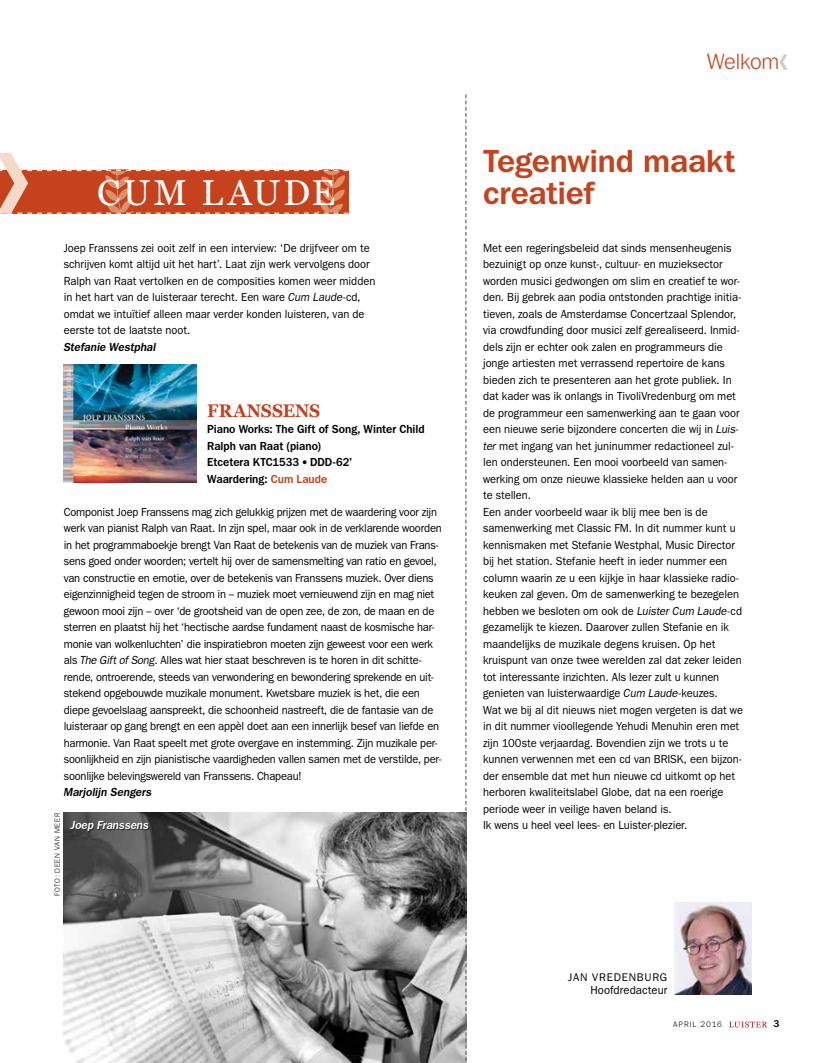
<style>
.page{position:relative;width:815px;height:1063px;background:#fff}
.page>*{position:absolute;margin:0;border:0;box-sizing:border-box;transform-origin:0 0}
.t1{font:35.75px "Georgia";letter-spacing:.085em;color:#fff}
.t2{font:700 32.5px/31.2px "Tee Franklin";letter-spacing:-.005em;color:#c6421c}
.t3{font:22.5px "Tee Franklin";letter-spacing:-.015em;color:#c6421c}
.t4{font:700 18.12px "Georgia";letter-spacing:.005em;color:#c6421c;scale:.94 1}
.t5{font:500 11.88px/16.5px "Tee Franklin";letter-spacing:-.005em;color:#000;scale:.94 1}
.t6{font:700 11.88px/16.5px "Tee Franklin";letter-spacing:.005em;color:#000;scale:.94 1}
.t7{font:italic 700 11.88px "Tee Franklin";color:#000;scale:.94 1}
.t8{font:500 11.88px "Tee Franklin";letter-spacing:-.005em;color:#000;scale:.96 1}
.t9{font:italic 700 11.88px "Tee Franklin";letter-spacing:.005em;color:#fff;scale:.94 1}
.t10{font:500 11.25px "Tee Franklin";letter-spacing:.07em;color:#000}
.t11{font:700 10px "Tee Franklin";color:#000}
.t12{font:8.12px "Tee Franklin";letter-spacing:.125em;color:#000}
.t13{font:7.5px "Tee Franklin";letter-spacing:.07em;color:#000}
.s1{font-style:italic}
.s2{color:#c6421c}
</style>
<div class="page">
<svg style="left:0;top:153px;width:348px;height:61px"></svg>
<img style="left:64px;top:813px;width:401px;height:250px">
<img style="left:64px;top:364px;width:132px;height:119px">
<div style="left:70px;top:821px;width:80px;height:12px;background:#000;opacity:.65"></div>
<svg style="left:729px;top:1022px;width:38px;height:5px"></svg>
<svg style="left:780px;top:54px;width:7px;height:16px"></svg>
<svg style="left:465px;top:94px;width:2px;height:969px"></svg>
<img style="left:674px;top:902px;width:77px;height:92px">
<h1 class="t1" style="left:97px;top:171px;width:240px">CUM LAUDE</h1>
<p class="t5" style="left:64px;top:240px;width:333px">Joep Franssens zei ooit zelf in een interview: ‘De drijfveer om te schrijven komt altijd uit het hart’. Laat zijn werk vervolgens door Ralph van Raat vertolken en de composities komen weer midden in het hart van de luisteraar terecht. Een ware <span class="s1">Cum Laude</span>-cd, omdat we intuïtief alleen maar verder konden luisteren, van de eerste tot de laatste noot.</p>
<p class="t7" style="left:64px;top:340px;width:100px">Stefanie Westphal</p>
<h3 class="t4" style="left:207px;top:399px;width:122px">FRANSSENS</h3>
<p class="t6" style="left:207px;top:421px;width:233px">Piano Works: The Gift of Song, Winter Child<br>Ralph van Raat (piano)<br>Etcetera KTC1533 • DDD-62’<br>Waardering: <span class="s2">Cum Laude</span></p>
<p class="t5" style="left:64px;top:504px;width:404px">Componist Joep Franssens mag zich gelukkig prijzen met de waardering voor zijn werk van pianist Ralph van Raat. In zijn spel, maar ook in de verklarende woorden in het programmaboekje brengt Van Raat de betekenis van de muziek van Frans&shy;sens goed onder woorden; vertelt hij over de samensmelting van ratio en gevoel, van constructie en emotie, over de betekenis van Franssens muziek. Over diens eigenzinnigheid tegen de stroom in – muziek moet vernieuwend zijn en mag niet gewoon mooi zijn – over ‘de grootsheid van de open zee, de zon, de maan en de sterren en plaatst hij het ‘hectische aardse fundament naast de kosmische har&shy;monie van wolkenluchten’ die inspiratiebron moeten zijn geweest voor een werk als <span class="s1">The Gift of Song</span>. Alles wat hier staat beschreven is te horen in dit schitte&shy;rende, ontroerende, steeds van verwondering en bewondering sprekende en uit&shy;stekend opgebouwde muzikale monument. Kwetsbare muziek is het, die een diepe gevoelslaag aanspreekt, die schoonheid nastreeft, die de fantasie van de luisteraar op gang brengt en een appèl doet aan een innerlijk besef van liefde en harmonie. Van Raat speelt met grote overgave en instemming. Zijn muzikale per&shy;soonlijkheid en zijn pianistische vaardigheden vallen samen met de verstilde, per&shy;soonlijke belevingswereld van Franssens. Chapeau!</p>
<p class="t7" style="left:64px;top:785px;width:95px">Marjolijn Sengers</p>
<p class="t13" style="left:53px;top:896px;width:85px;rotate:-90deg">FOTO: DEEN VAN MEER</p>
<p class="t9" style="left:71px;top:818px;width:84px">Joep Franssens</p>
<h3 class="t3" style="left:707px;top:48px;width:74px">Welkom</h3>
<h2 class="t2" style="left:483px;top:146px;width:254px">Tegenwind maakt creatief</h2>
<p class="t5" style="left:483px;top:240px;width:278px">Met een regeringsbeleid dat sinds mensenheugenis bezuinigt op onze kunst-, cultuur- en muzieksector worden musici gedwongen om slim en creatief te wor&shy;den. Bij gebrek aan podia ontstonden prachtige initia&shy;tieven, zoals de Amsterdamse Concertzaal Splendor, via crowdfunding door musici zelf gerealiseerd. Inmid&shy;dels zijn er echter ook zalen en programmeurs die jonge artiesten met verrassend repertoire de kans bieden zich te presenteren aan het grote publiek. In dat kader was ik onlangs in TivoliVredenburg om met de programmeur een samenwerking aan te gaan voor een nieuwe serie bijzondere concerten die wij in <span class="s1">Luis&shy;ter</span> met ingang van het juninummer redactioneel zul&shy;len ondersteunen. Een mooi voorbeeld van samen&shy;werking om onze nieuwe klassieke helden aan u voor te stellen.<br>Een ander voorbeeld waar ik blij mee ben is de samenwerking met Classic FM. In dit nummer kunt u kennismaken met Stefanie Westphal, Music Director bij het station. Stefanie heeft in ieder nummer een column waarin ze u een kijkje in haar klassieke radio&shy;keuken zal geven. Om de samenwerking te bezegelen hebben we besloten om ook de <span class="s1">Luister Cum Laude</span>-cd gezamelijk te kiezen. Daarover zullen Stefanie en ik maandelijks de muzikale degens kruisen. Op het kruispunt van onze twee werelden zal dat zeker leiden tot interessante inzichten. Als lezer zult u kunnen genieten van luisterwaardige <span class="s1">Cum Laude</span>-keuzes.<br>Wat we bij al dit nieuws niet mogen vergeten is dat we in dit nummer vioollegende Yehudi Menuhin eren met zijn 100ste verjaardag. Bovendien zijn we trots u te kunnen verwennen met een cd van BRISK, een bijzon&shy;der ensemble dat met hun nieuwe cd uitkomt op het herboren kwaliteitslabel Globe, dat na een roerige periode weer in veilige haven beland is.<br>Ik wens u heel veel lees- en Luister-plezier.</p>
<p class="t10" style="left:568px;top:970px;width:101px">JAN VREDENBURG</p>
<p class="t8" style="left:590px;top:983px;width:82px">Hoofdredacteur</p>
<p class="t12" style="left:673px;top:1020px;width:50px">APRIL 2016</p>
<p class="t11" style="left:774px;top:1018px;width:7px">3</p>
</div>
